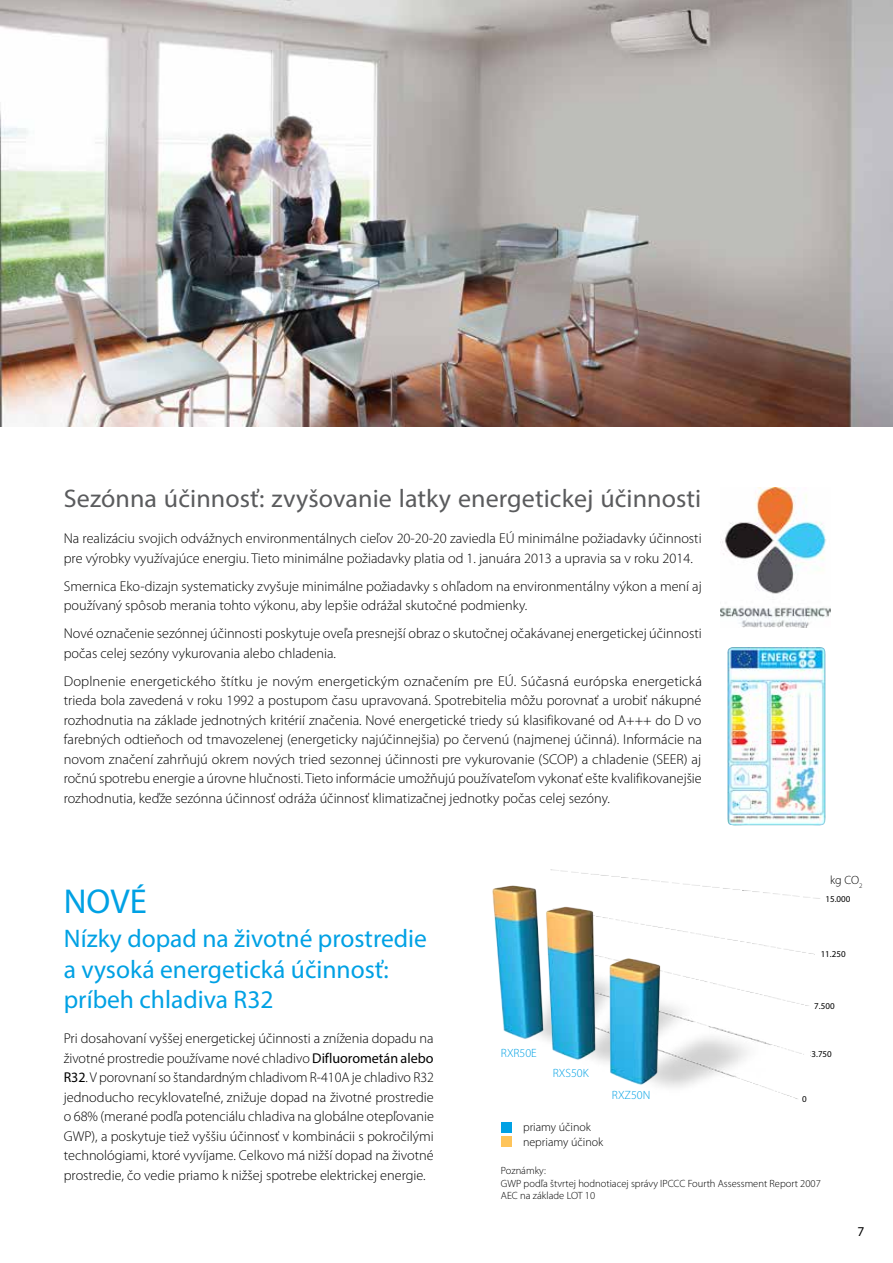
<style>
.page{position:relative;width:893px;height:1263px;background:#fff}
.page>*{position:absolute;margin:0;border:0;box-sizing:border-box;transform-origin:0 0}
.t1{font:34.65px "Myriad Pro";color:#00a1e4}
.t2{font:25.5px/30.6px "Myriad Pro";color:#00a1e4}
.t3{font:25.5px "Myriad Pro";letter-spacing:.005em;color:#5a5b5d}
.t4{font:300 14.25px/19.5px "Myriad Pro";color:#000}
.t5{font:13.5px "Myriad Pro";color:#000}
.t6{font:300 12px "Myriad Pro";color:#000}
.t7{font:300 12px "Myriad Pro";color:#00a1e4}
.t8{font:300 10.5px/12.6px "Myriad Pro";color:#000}
.t9{font:9px "Myriad Pro";color:#000}
.t10{font:6.6px "Myriad Pro";color:#000}
.s1{font-weight:400}
</style>
<div class="page">
<img style="left:0;top:0;width:893px;height:426px">
<img style="left:721px;top:488px;width:109px;height:139px">
<img style="left:727px;top:647px;width:99px;height:178px">
<img style="left:492px;top:825px;width:330px;height:274px">
<div style="left:501px;top:1122px;width:10px;height:10px;background:#00a1e4"></div>
<div style="left:501px;top:1136px;width:10px;height:11px;background:#fec45a"></div>
<div style="left:821px;top:950px;width:37px;height:13px;background:#fff"></div>
<div style="left:814px;top:1002px;width:37px;height:13px;background:#fff"></div>
<div style="left:811px;top:1050px;width:38px;height:13px;background:#fff"></div>
<div style="left:802px;top:1095px;width:37px;height:12px;background:#fff"></div>
<h2 class="t3" style="left:64px;top:483px;width:639px">Sezónna účinnosť: zvyšovanie latky energetickej účinnosti</h2>
<p class="t4" style="left:64px;top:529px;width:639px">Na realizáciu svojich odvážnych environmentálnych cieľov 20-20-20 zaviedla EÚ minimálne požiadavky účinnosti pre výrobky využívajúce energiu. Tieto minimálne požiadavky platia od 1. januára 2013 a upravia sa v roku 2014.</p>
<p class="t4" style="left:64px;top:576px;width:639px">Smernica Eko-dizajn systematicky zvyšuje minimálne požiadavky s ohľadom na environmentálny výkon a mení aj používaný spôsob merania tohto výkonu, aby lepšie odrážal skutočné podmienky.</p>
<p class="t4" style="left:64px;top:624px;width:639px">Nové označenie sezónnej účinnosti poskytuje oveľa presnejší obraz o skutočnej očakávanej energetickej účinnosti počas celej sezóny vykurovania alebo chladenia.</p>
<p class="t4" style="left:64px;top:671px;width:640px;text-align:justify">Doplnenie energetického štítku je novým energetickým označením pre EÚ. Súčasná európska energetická trieda bola zavedená v roku 1992 a postupom času upravovaná. Spotrebitelia môžu porovnať a urobiť nákupné rozhodnutia na základe jednotných kritérií značenia. Nové energetické triedy sú klasifikované od A+++ do D vo farebných odtieňoch od tmavozelenej (energeticky najúčinnejšia) po červenú (najmenej účinná). Informácie na novom značení zahrňujú okrem nových tried sezonnej účinnosti pre vykurovanie (SCOP) a chladenie (SEER) aj ročnú spotrebu energie a úrovne hlučnosti. Tieto informácie umožňujú používateľom vykonať ešte kvalifikovanejšie rozhodnutia, keďže sezónna účinnosť odráža účinnosť klimatizačnej jednotky počas celej sezóny.</p>
<h1 class="t1" style="left:64px;top:880px;width:85px">NOVÉ</h1>
<h2 class="t2" style="left:64px;top:923px;width:365px">Nízky dopad na životné prostredie a vysoká energetická účinnosť: príbeh chladiva R32</h2>
<p class="t6" style="left:830px;top:873px;width:34px">kg CO<sub>2</sub></p>
<p class="t9" style="left:825px;top:893px;width:26px">15.000</p>
<p class="t10" style="left:827px;top:894px;width:20px">15.000</p>
<p class="t9" style="left:821px;top:949px;width:26px">11.250</p>
<p class="t10" style="left:821px;top:950px;width:20px">11.250</p>
<p class="t9" style="left:814px;top:1000px;width:22px">7.500</p>
<p class="t10" style="left:815px;top:1002px;width:16px">7.500</p>
<p class="t4" style="left:64px;top:1029px;width:372px;text-align:justify">Pri dosahovaní vyššej energetickej účinnosti a zníženia dopadu na životné prostredie používame nové chladivo <span class="s1">Difluorometán alebo R32</span>. V porovnaní so štandardným chladivom R-410A je chladivo R32 jednoducho recyklovateľné, znižuje dopad na životné prostredie o 68% (merané podľa potenciálu chladiva na globálne otepľovanie GWP), a poskytuje tiež vyššiu účinnosť v kombinácii s pokročilými technológiami, ktoré vyvíjame. Celkovo má nižší dopad na životné prostredie, čo vedie priamo k nižšej spotrebe elektrickej energie.</p>
<p class="t7" style="left:501px;top:1046px;width:37px">RXR50E</p>
<p class="t7" style="left:553px;top:1066px;width:37px">RXS50K</p>
<p class="t6" style="left:523px;top:1120px;width:69px">priamy účinok</p>
<p class="t6" style="left:523px;top:1135px;width:82px">nepriamy účinok</p>
<p class="t7" style="left:612px;top:1089px;width:40px">RXZ50N</p>
<p class="t9" style="left:811px;top:1048px;width:22px">3.750</p>
<p class="t10" style="left:811px;top:1050px;width:16px">3.750</p>
<p class="t9" style="left:802px;top:1093px;width:6px">0</p>
<p class="t10" style="left:806px;top:1095px;width:5px">0</p>
<p class="t8" style="left:501px;top:1164px;width:321px">Poznámky:<br>GWP podľa štvrtej hodnotiacej správy IPCCC Fourth Assessment Report 2007<br>AEC na základe LOT 10</p>
<p class="t5" style="left:857px;top:1223px;width:8px">7</p>
</div>
